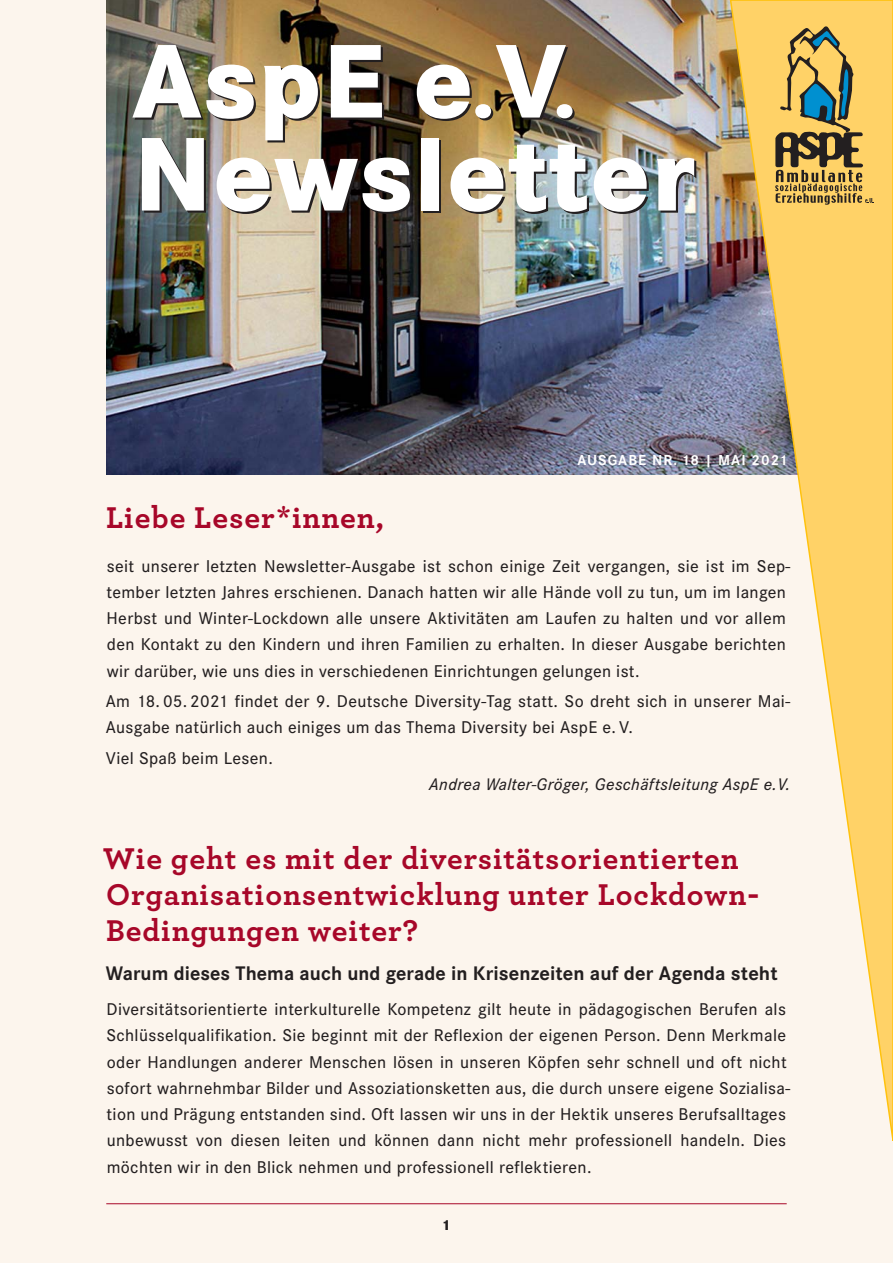
<style>
.page{position:relative;width:893px;height:1263px;background:#fcf5ed}
.page>*{position:absolute;margin:0;border:0;box-sizing:border-box;transform-origin:0 0}
.t1{font:800 108.75px/93px "Corporate S";letter-spacing:.02em;color:#fff;scale:.95 1}
.t2{font:700 31.5px/36px "Archer Pro";letter-spacing:.03em;color:#a70729}
.t3{font:700 20.4px "Corporate S";letter-spacing:.005em;color:#231f20}
.t4{font:500 17.7px/26.2px "Corporate S";letter-spacing:.02em;color:#231f20}
.t5{font:italic 500 17.4px "Corporate S";letter-spacing:.02em;color:#231f20}
.t6{font:700 15px "Corporate S";letter-spacing:.07em;color:#fff}
.t7{font:800 15px "Corporate S";color:#231f20}
.s1{font-size:82.2px}
</style>
<div class="page">
<hr style="left:106px;top:1203px;width:681px;height:1px;background:#a70729">
<img style="left:106px;top:0;width:623px;height:474px">
<svg style="left:729px;top:0;width:164px;height:1141px"></svg>
<svg style="left:775px;top:26px;width:99px;height:178px;background:#b59e59"></svg>
<h1 class="t1" style="left:132px;top:44px;width:593px">AspE e<span class="s1">.</span>V<span class="s1">.<br></span>Newsletter</h1>
<p class="t6" style="left:577px;top:454px;width:212px">AUSGABE NR. 18 | MAI 2021</p>
<h2 class="t2" style="left:106px;top:503px;width:279px">Liebe Leser*innen,</h2>
<p class="t4" style="left:107px;top:554px;width:685px">seit unserer letzten Newsletter-Ausgabe ist schon einige Zeit vergangen, sie ist im Sep&shy;tember letzten Jahres erschienen. Danach hatten wir alle Hände voll zu tun, um im langen Herbst und Winter-Lockdown alle unsere Aktivitäten am Laufen zu halten und vor allem den Kontakt zu den Kindern und ihren Familien zu erhalten. In dieser Ausgabe berichten wir darüber, wie uns dies in verschiedenen Einrichtungen gelungen ist.</p>
<p class="t4" style="left:106px;top:690px;width:686px">Am 18. 05. 2021 findet der 9. Deutsche Diversity-Tag statt. So dreht sich in unserer Mai-<br>Ausgabe natürlich auch einiges um das Thema Diversity bei AspE e. V.</p>
<p class="t4" style="left:106px;top:746px;width:168px">Viel Spaß beim Lesen.</p>
<p class="t5" style="left:429px;top:777px;width:362px">Andrea Walter-Gröger, Geschäftsleitung AspE e.V.</p>
<h2 class="t2" style="left:103px;top:843px;width:658px">Wie geht es mit der diversitätsorientierten<br>Organisationsentwicklung unter Lockdown-<br>Bedingungen weiter?</h2>
<p class="t3" style="left:106px;top:966px;width:673px">Warum dieses Thema auch und gerade in Krisenzeiten auf der Agenda steht</p>
<p class="t4" style="left:106px;top:998px;width:685px">Diversitätsorientierte interkulturelle Kompetenz gilt heute in pädagogischen Berufen als Schlüsselqualifikation. Sie beginnt mit der Reflexion der eigenen Person. Denn Merkmale oder Handlungen anderer Menschen lösen in unseren Köpfen sehr schnell und oft nicht sofort wahrnehmbar Bilder und Assoziationsketten aus, die durch unsere eigene Sozialisa&shy;tion und Prägung entstanden sind. Oft lassen wir uns in der Hektik unseres Berufsall tages unbewusst von diesen leiten und können dann nicht mehr professionell handeln. Dies möchten wir in den Blick nehmen und professionell reflektieren.</p>
<p class="t7" style="left:442px;top:1219px;width:11px">1</p>
</div>
